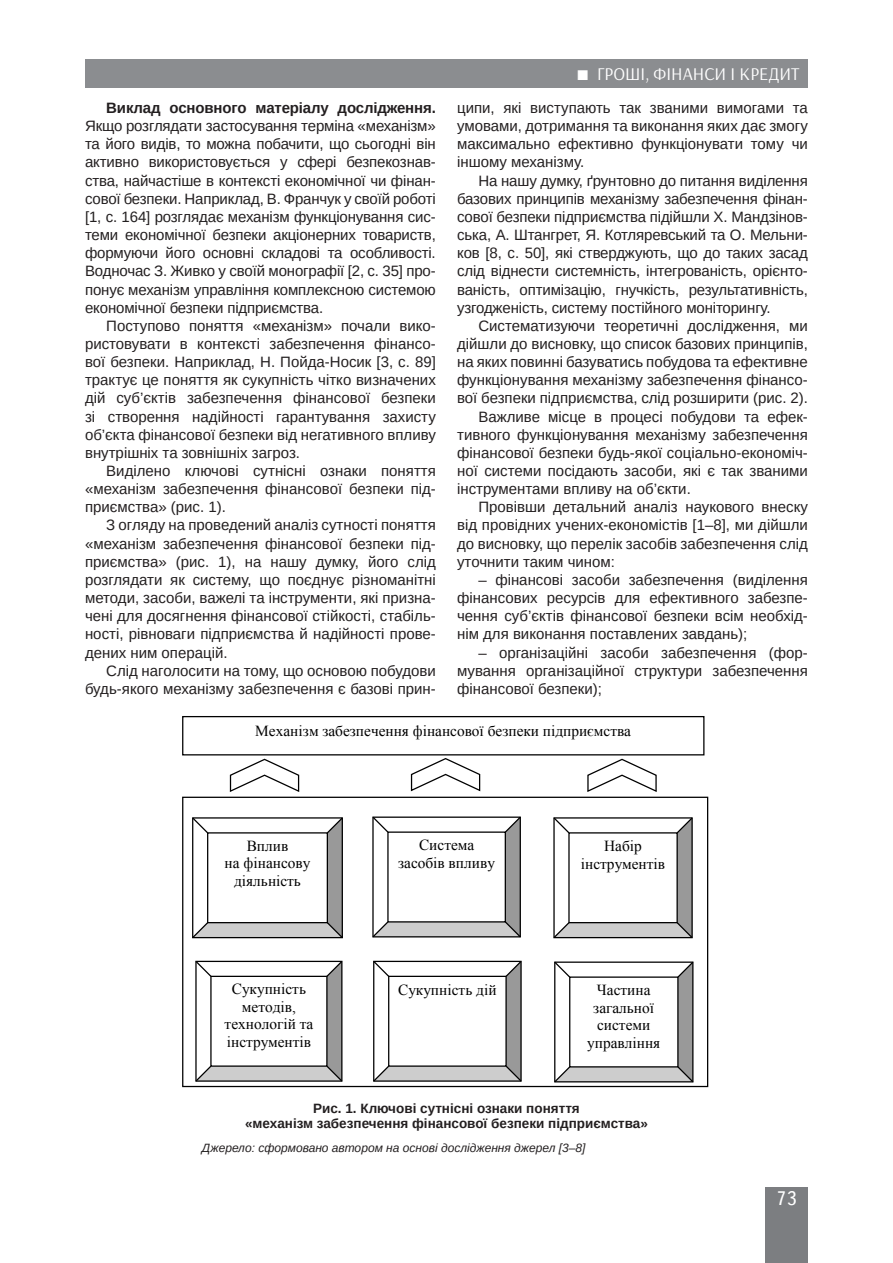
<style>
.page{position:relative;width:893px;height:1263px;background:#fff}
.page>*{position:absolute;margin:0;border:0;box-sizing:border-box;transform-origin:0 0}
.t1{font:19.5px "Ukrainian Text";color:#fff}
.t2{font:18px "Arsenal";color:#fff}
.t3{font:15.3px/17.9px "Times New Roman";color:#000;text-align:center}
.Текст_основной_G{font:15px/18.1px "Arimo";color:#231f20;text-align:justify}
.Рисунок{font:700 13.5px/15px "Arimo";color:#231f20;text-align:center}
.Джерело{font:italic 12px "Arimo";color:#231f20}
.s1{font-weight:700}
</style>
<div class="page">
<div style="left:765px;top:1187px;width:43px;height:76px;background:#7c7e81"></div>
<div style="left:85px;top:59px;width:723px;height:29px;background:#8b8d90"></div>
<div style="left:182px;top:797px;width:526px;height:290px;border:1px solid #000"></div>
<svg style="left:410px;top:758px;width:71px;height:34px"></svg>
<svg style="left:192px;top:817px;width:151px;height:122px"></svg>
<svg style="left:195px;top:960px;width:148px;height:122px"></svg>
<svg style="left:373px;top:960px;width:149px;height:122px"></svg>
<svg style="left:372px;top:816px;width:149px;height:122px"></svg>
<svg style="left:554px;top:961px;width:140px;height:122px"></svg>
<svg style="left:553px;top:817px;width:140px;height:122px"></svg>
<div style="left:182px;top:716px;width:522px;height:39px;border:1px solid #000"></div>
<svg style="left:229px;top:758px;width:71px;height:34px"></svg>
<svg style="left:587px;top:758px;width:70px;height:34px"></svg>
<p class="Текст_основной_G" style="left:85px;top:99px;width:352px;text-indent:21px"><span class="s1">Виклад основного матеріалу дослідження.<br></span>Якщо розглядати застосування терміна «механізм» та його видів, то можна побачити, що сьогодні він активно використовується у сфері безпекознав&shy;ства, найчастіше в контексті економічної чи фінан&shy;сової безпеки. Наприклад, В. Франчук у своїй роботі [1, с. 164] розглядає механізм функціонування сис&shy;теми економічної безпеки акціонерних товариств, формуючи його основні складові та особливості.<br>Водночас З. Живко у своїй монографії [2, с. 35] про&shy;понує механізм управління комплексною системою економічної безпеки підприємства.</p>
<p class="Текст_основной_G" style="left:85px;top:317px;width:352px;text-indent:21px">Поступово поняття «механізм» почали вико&shy;ристовувати в контексті забезпечення фінансо&shy;вої безпеки. Наприклад, Н. Пойда-Носик [3, с. 89] трактує це поняття як сукупність чітко визначених дій суб’єктів забезпечення фінансової безпеки зі створення надійності гарантування захисту об’єкта фінансової безпеки від негативного впливу внутрішніх та зовнішніх загроз.</p>
<p class="Текст_основной_G" style="left:85px;top:462px;width:352px;text-indent:21px">Виділено ключові сутнісні ознаки поняття «механізм забезпечення фінансової безпеки під&shy;приємства» (рис. 1).</p>
<p class="Текст_основной_G" style="left:85px;top:516px;width:352px;text-indent:21px">З огляду на проведений аналіз сутності поняття «механізм забезпечення фінансової безпеки під&shy;приємства» (рис. 1), на нашу думку, його слід розглядати як систему, що поєднує різноманітні методи, засоби, важелі та інструменти, які призна&shy;чені для досягнення фінансової стійкості, стабіль&shy;ності, рівноваги підприємства й надійності прове&shy;дених ним операцій.</p>
<p class="Текст_основной_G" style="left:85px;top:661px;width:352px;text-align:right">Слід наголосити на тому, що основою побудови будь-якого механізму забезпечення є базові прин-</p>
<p class="t2" style="left:597px;top:63px;width:204px">ГРОШІ, ФІНАНСИ І КРЕДИТ</p>
<p class="Текст_основной_G" style="left:457px;top:99px;width:352px">ципи, які виступають так званими вимогами та умовами, дотримання та виконання яких дає змогу максимально ефективно функціонувати тому чи іншому механізму.</p>
<p class="Текст_основной_G" style="left:457px;top:171px;width:352px;text-indent:21px">На нашу думку, ґрунтовно до питання виділення базових принципів механізму забезпечення фінан&shy;сової безпеки підприємства підійшли Х. Мандзінов&shy;ська, А. Штангрет, Я. Котляревський та О. Мельни&shy;ков [8, с. 50], які стверджують, що до таких засад слід віднести системність, інтегрованість, орієнто&shy;ваність, оптимізацію, гнучкість, результативність, узгодженість, систему постійного моніторингу.</p>
<p class="Текст_основной_G" style="left:457px;top:317px;width:352px;text-indent:21px">Систематизуючи теоретичні дослідження, ми дійшли до висновку, що список базових принципів, на яких повинні базуватись побудова та ефективне функціонування механізму забезпечення фінансо&shy;вої безпеки підприємства, слід розширити (рис. 2).</p>
<p class="Текст_основной_G" style="left:457px;top:407px;width:352px;text-indent:21px">Важливе місце в процесі побудови та ефек&shy;тивного функціонування механізму забезпечення фінансової безпеки будь-якої соціально-економіч&shy;ної системи посідають засоби, які є так званими інструментами впливу на об’єкти.</p>
<p class="Текст_основной_G" style="left:457px;top:498px;width:352px;text-indent:21px">Провівши детальний аналіз наукового внеску від провідних учених-економістів [1–8], ми дійшли до висновку, що перелік засобів забезпечення слід уточнити таким чином:</p>
<p class="Текст_основной_G" style="left:457px;top:571px;width:352px;text-indent:21px">– фінансові засоби забезпечення (виділення фінансових ресурсів для ефективного забезпе&shy;чення суб’єктів фінансової безпеки всім необхід&shy;нім для виконання поставлених завдань);</p>
<p class="Текст_основной_G" style="left:457px;top:643px;width:352px;text-indent:21px">– організаційні засоби забезпечення (фор&shy;мування організаційної структури забезпечення фінансової безпеки);</p>
<p class="t3" style="left:255px;top:721px;width:377px">Механізм забезпечення фінансової безпеки підприємства</p>
<p class="t3" style="left:225px;top:836px;width:87px">Вплив<br>на фінансову діяльність</p>
<p class="t3" style="left:398px;top:835px;width:98px">Система засобів впливу</p>
<p class="t3" style="left:225px;top:980px;width:90px">Сукупність методів, технологій та інструментів</p>
<p class="t3" style="left:398px;top:980px;width:100px">Сукупність дій</p>
<p class="t3" style="left:581px;top:836px;width:86px">Набір інструментів</p>
<p class="t3" style="left:587px;top:980px;width:75px">Частина загальної системи управління</p>
<p class="Рисунок" style="left:245px;top:1101px;width:404px">Рис. 1. Ключові сутнісні ознаки поняття<br>«механізм забезпечення фінансової безпеки підприємства»</p>
<p class="Джерело" style="left:202px;top:1139px;width:385px">Джерело: сформовано автором на основі дослідження джерел [3–8]</p>
<h1 class="t1" style="left:776px;top:1188px;width:22px">73</h1>
</div>
